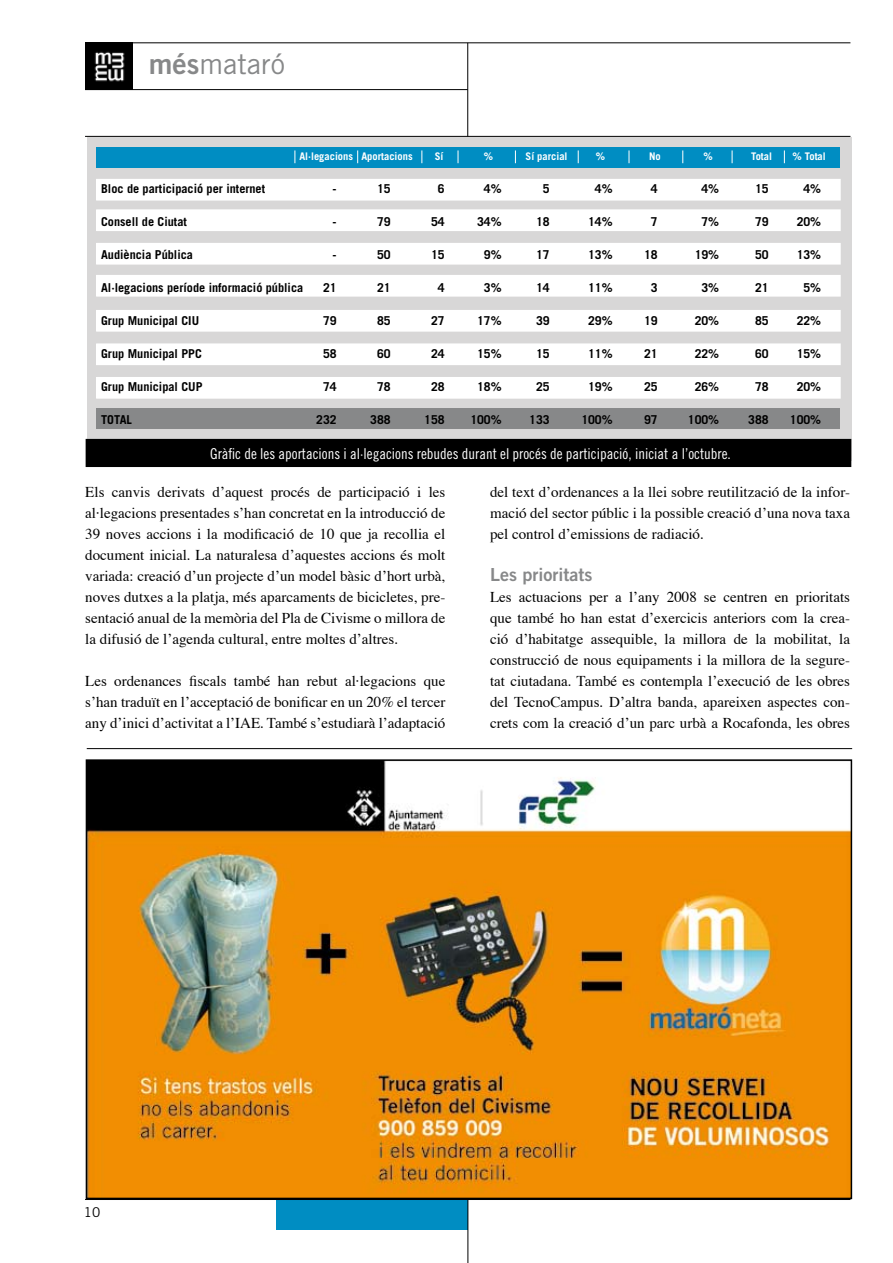
<style>
.page{position:relative;width:893px;height:1263px;background:#fff}
.page>*{position:absolute;margin:0;border:0;box-sizing:border-box;transform-origin:0 0}
.t1{font:28.5px "Trade Gothic";color:#878889}
.t2{font:18px "Trade Gothic Bold Two";color:#878889}
.t3{font:15px/21px "Times";color:#000;text-align:justify}
.t4{font:15px "Trade Gothic Cond Eighteen";color:#fff}
.t5{font:13.5px "Trade Gothic";color:#000}
.t6{font:700 12.3px "Trade Gothic";color:#000}
.t7{font:700 10.5px "Trade Gothic";color:#fff}
.s1{font-family:"Trade Gothic Bold Two"}
</style>
<div class="page">
<hr style="left:85px;top:43px;width:765px;height:1px;background:#000">
<hr style="left:85px;top:136px;width:765px;height:1px;background:#000">
<hr style="left:467px;top:43px;width:1px;height:93px;background:#000">
<hr style="left:85px;top:89px;width:383px;height:1px;background:#000">
<img style="left:85px;top:44px;width:47px;height:45px">
<div style="left:276px;top:1199px;width:192px;height:30px;background:#008dc2"></div>
<hr style="left:468px;top:1199px;width:1px;height:64px;background:#000">
<hr style="left:85px;top:1199px;width:765px;height:1px;background:#000">
<hr style="left:87px;top:748px;width:765px;height:1px;background:#000">
<div style="left:87px;top:137px;width:765px;height:324px;background:#d8d7d7"></div>
<div style="left:86px;top:440px;width:765px;height:26px;background:#000"></div>
<div style="left:86px;top:439px;width:765px;height:28px;border:2px solid #000"></div>
<div style="left:97px;top:180px;width:743px;height:20px;background:#fff"></div>
<div style="left:96px;top:179px;width:745px;height:22px;border:2px solid #fff"></div>
<div style="left:97px;top:210px;width:743px;height:20px;background:#fff"></div>
<div style="left:96px;top:209px;width:745px;height:22px;border:2px solid #fff"></div>
<div style="left:97px;top:244px;width:743px;height:20px;background:#fff"></div>
<div style="left:96px;top:243px;width:745px;height:22px;border:2px solid #fff"></div>
<div style="left:97px;top:276px;width:743px;height:20px;background:#fff"></div>
<div style="left:96px;top:275px;width:745px;height:22px;border:2px solid #fff"></div>
<div style="left:97px;top:311px;width:743px;height:20px;background:#fff"></div>
<div style="left:96px;top:310px;width:745px;height:22px;border:2px solid #fff"></div>
<div style="left:97px;top:344px;width:743px;height:20px;background:#fff"></div>
<div style="left:96px;top:343px;width:745px;height:22px;border:2px solid #fff"></div>
<div style="left:97px;top:378px;width:743px;height:20px;background:#fff"></div>
<div style="left:96px;top:377px;width:745px;height:22px;border:2px solid #fff"></div>
<div style="left:97px;top:408px;width:743px;height:20px;background:#878889"></div>
<div style="left:97px;top:148px;width:743px;height:20px;background:#008dc2"></div>
<svg style="left:357px;top:150px;width:1px;height:13px"></svg>
<svg style="left:422px;top:150px;width:1px;height:13px"></svg>
<svg style="left:295px;top:150px;width:1px;height:13px"></svg>
<svg style="left:458px;top:150px;width:1px;height:13px"></svg>
<svg style="left:515px;top:150px;width:1px;height:13px"></svg>
<svg style="left:578px;top:150px;width:1px;height:13px"></svg>
<svg style="left:629px;top:150px;width:1px;height:13px"></svg>
<svg style="left:682px;top:150px;width:1px;height:13px"></svg>
<svg style="left:732px;top:150px;width:1px;height:13px"></svg>
<svg style="left:784px;top:150px;width:1px;height:13px"></svg>
<img style="left:89px;top:762px;width:760px;height:434px">
<div style="left:86px;top:759px;width:766px;height:440px;border:2px solid #000"></div>
<h1 class="t1" style="left:149px;top:47px;width:138px"><span class="s1">més</span>mataró</h1>
<p class="t7" style="left:299px;top:150px;width:115px">Al·legacions Aportacions</p>
<p class="t7" style="left:435px;top:150px;width:10px">Sí</p>
<p class="t7" style="left:484px;top:150px;width:11px">%</p>
<p class="t7" style="left:526px;top:150px;width:43px">Sí parcial</p>
<p class="t7" style="left:596px;top:150px;width:11px">%</p>
<p class="t7" style="left:649px;top:150px;width:13px">No</p>
<p class="t7" style="left:703px;top:150px;width:11px">%</p>
<p class="t7" style="left:751px;top:150px;width:22px">Total</p>
<p class="t7" style="left:792px;top:150px;width:35px">% Total</p>
<p class="t6" style="left:101px;top:181px;width:166px">Bloc de participació per internet</p>
<p class="t6" style="left:333px;top:181px;width:6px">-</p>
<p class="t6" style="left:377px;top:181px;width:15px">15</p>
<p class="t6" style="left:438px;top:181px;width:8px">6</p>
<p class="t6" style="left:484px;top:181px;width:19px">4%</p>
<p class="t6" style="left:543px;top:181px;width:8px">5</p>
<p class="t6" style="left:595px;top:181px;width:19px">4%</p>
<p class="t6" style="left:651px;top:181px;width:8px">4</p>
<p class="t6" style="left:701px;top:181px;width:19px">4%</p>
<p class="t6" style="left:755px;top:181px;width:15px">15</p>
<p class="t6" style="left:803px;top:181px;width:19px">4%</p>
<p class="t6" style="left:101px;top:214px;width:87px">Consell de Ciutat</p>
<p class="t6" style="left:333px;top:214px;width:6px">-</p>
<p class="t6" style="left:377px;top:214px;width:15px">79</p>
<p class="t6" style="left:431px;top:214px;width:15px">54</p>
<p class="t6" style="left:477px;top:214px;width:26px">34%</p>
<p class="t6" style="left:536px;top:214px;width:15px">18</p>
<p class="t6" style="left:588px;top:214px;width:26px">14%</p>
<p class="t6" style="left:651px;top:214px;width:8px">7</p>
<p class="t6" style="left:701px;top:214px;width:19px">7%</p>
<p class="t6" style="left:755px;top:214px;width:15px">79</p>
<p class="t6" style="left:797px;top:214px;width:26px">20%</p>
<p class="t6" style="left:101px;top:247px;width:93px">Audiència Pública</p>
<p class="t6" style="left:333px;top:247px;width:6px">-</p>
<p class="t6" style="left:377px;top:247px;width:15px">50</p>
<p class="t6" style="left:431px;top:247px;width:15px">15</p>
<p class="t6" style="left:484px;top:247px;width:19px">9%</p>
<p class="t6" style="left:536px;top:247px;width:15px">17</p>
<p class="t6" style="left:588px;top:247px;width:26px">13%</p>
<p class="t6" style="left:644px;top:247px;width:15px">18</p>
<p class="t6" style="left:695px;top:247px;width:26px">19%</p>
<p class="t6" style="left:755px;top:247px;width:15px">50</p>
<p class="t6" style="left:797px;top:247px;width:26px">13%</p>
<p class="t6" style="left:101px;top:280px;width:204px">Al·legacions període informació pública</p>
<p class="t6" style="left:323px;top:280px;width:15px">21</p>
<p class="t6" style="left:377px;top:280px;width:15px">21</p>
<p class="t6" style="left:438px;top:280px;width:8px">4</p>
<p class="t6" style="left:484px;top:280px;width:19px">3%</p>
<p class="t6" style="left:536px;top:280px;width:15px">14</p>
<p class="t6" style="left:588px;top:280px;width:26px">11%</p>
<p class="t6" style="left:651px;top:280px;width:8px">3</p>
<p class="t6" style="left:701px;top:280px;width:19px">3%</p>
<p class="t6" style="left:755px;top:280px;width:15px">21</p>
<p class="t6" style="left:803px;top:280px;width:19px">5%</p>
<p class="t6" style="left:101px;top:313px;width:100px">Grup Municipal CIU</p>
<p class="t6" style="left:323px;top:313px;width:15px">79</p>
<p class="t6" style="left:377px;top:313px;width:15px">85</p>
<p class="t6" style="left:431px;top:313px;width:15px">27</p>
<p class="t6" style="left:477px;top:313px;width:26px">17%</p>
<p class="t6" style="left:536px;top:313px;width:15px">39</p>
<p class="t6" style="left:588px;top:313px;width:26px">29%</p>
<p class="t6" style="left:644px;top:313px;width:15px">19</p>
<p class="t6" style="left:695px;top:313px;width:26px">20%</p>
<p class="t6" style="left:755px;top:313px;width:15px">85</p>
<p class="t6" style="left:797px;top:313px;width:26px">22%</p>
<p class="t6" style="left:101px;top:346px;width:102px">Grup Municipal PPC</p>
<p class="t6" style="left:323px;top:346px;width:15px">58</p>
<p class="t6" style="left:377px;top:346px;width:15px">60</p>
<p class="t6" style="left:431px;top:346px;width:15px">24</p>
<p class="t6" style="left:477px;top:346px;width:26px">15%</p>
<p class="t6" style="left:536px;top:346px;width:15px">15</p>
<p class="t6" style="left:588px;top:346px;width:26px">11%</p>
<p class="t6" style="left:644px;top:346px;width:15px">21</p>
<p class="t6" style="left:695px;top:346px;width:26px">22%</p>
<p class="t6" style="left:755px;top:346px;width:15px">60</p>
<p class="t6" style="left:797px;top:346px;width:26px">15%</p>
<p class="t6" style="left:101px;top:379px;width:103px">Grup Municipal CUP</p>
<p class="t6" style="left:323px;top:379px;width:15px">74</p>
<p class="t6" style="left:377px;top:379px;width:15px">78</p>
<p class="t6" style="left:431px;top:379px;width:15px">28</p>
<p class="t6" style="left:477px;top:379px;width:26px">18%</p>
<p class="t6" style="left:536px;top:379px;width:15px">25</p>
<p class="t6" style="left:588px;top:379px;width:26px">19%</p>
<p class="t6" style="left:644px;top:379px;width:15px">25</p>
<p class="t6" style="left:695px;top:379px;width:26px">26%</p>
<p class="t6" style="left:755px;top:379px;width:15px">78</p>
<p class="t6" style="left:797px;top:379px;width:26px">20%</p>
<p class="t6" style="left:101px;top:412px;width:32px">TOTAL</p>
<p class="t6" style="left:316px;top:412px;width:22px">232</p>
<p class="t6" style="left:370px;top:412px;width:22px">388</p>
<p class="t6" style="left:424px;top:412px;width:22px">158</p>
<p class="t6" style="left:470px;top:412px;width:33px">100%</p>
<p class="t6" style="left:529px;top:412px;width:22px">133</p>
<p class="t6" style="left:581px;top:412px;width:33px">100%</p>
<p class="t6" style="left:644px;top:412px;width:15px">97</p>
<p class="t6" style="left:688px;top:412px;width:33px">100%</p>
<p class="t6" style="left:748px;top:412px;width:22px">388</p>
<p class="t6" style="left:790px;top:412px;width:33px">100%</p>
<p class="t4" style="left:210px;top:445px;width:522px">Gràfic de les aportacions i al·legacions rebudes durant el procés de participació, iniciat a l’octubre.</p>
<p class="t3" style="left:85px;top:480px;width:362px">Els canvis derivats d’aquest procés de participació i les al·legacions presentades s’han concretat en la introducció de 39 noves accions i la modificació de 10 que ja recollia el document inicial. La naturalesa d’aquestes accions és molt variada: creació d’un projecte d’un model bàsic d’hort urbà, noves dutxes a la platja, més aparcaments de bicicletes, pre&shy;sentació anual de la memòria del Pla de Civisme o millora de la difusió de l’agenda cultural, entre moltes d’altres.</p>
<p class="t3" style="left:85px;top:669px;width:362px">Les ordenances fiscals també han rebut al·legacions que s’han traduït en l’acceptació de bonificar en un 20% el tercer any d’inici d’activitat a l’IAE. També s’estudiarà l’adaptació</p>
<p class="t3" style="left:490px;top:480px;width:361px">del text d’ordenances a la llei sobre reutilització de la infor&shy;mació del sector públic i la possible creació d’una nova taxa pel control d’emissions de radiació.</p>
<p class="t2" style="left:490px;top:563px;width:104px">Les prioritats</p>
<p class="t3" style="left:490px;top:585px;width:362px">Les actuacions per a l’any 2008 se centren en prioritats que també ho han estat d’exercicis anteriors com la crea&shy;ció d’habitatge assequible, la millora de la mobilitat, la construcció de nous equipaments i la millora de la segure&shy;tat ciutadana. També es contempla l’execució de les obres del TecnoCampus. D’altra banda, apareixen aspectes con&shy;crets com la creació d’un parc urbà a Rocafonda, les obres</p>
<p class="t5" style="left:84px;top:1204px;width:18px">10</p>
</div>
